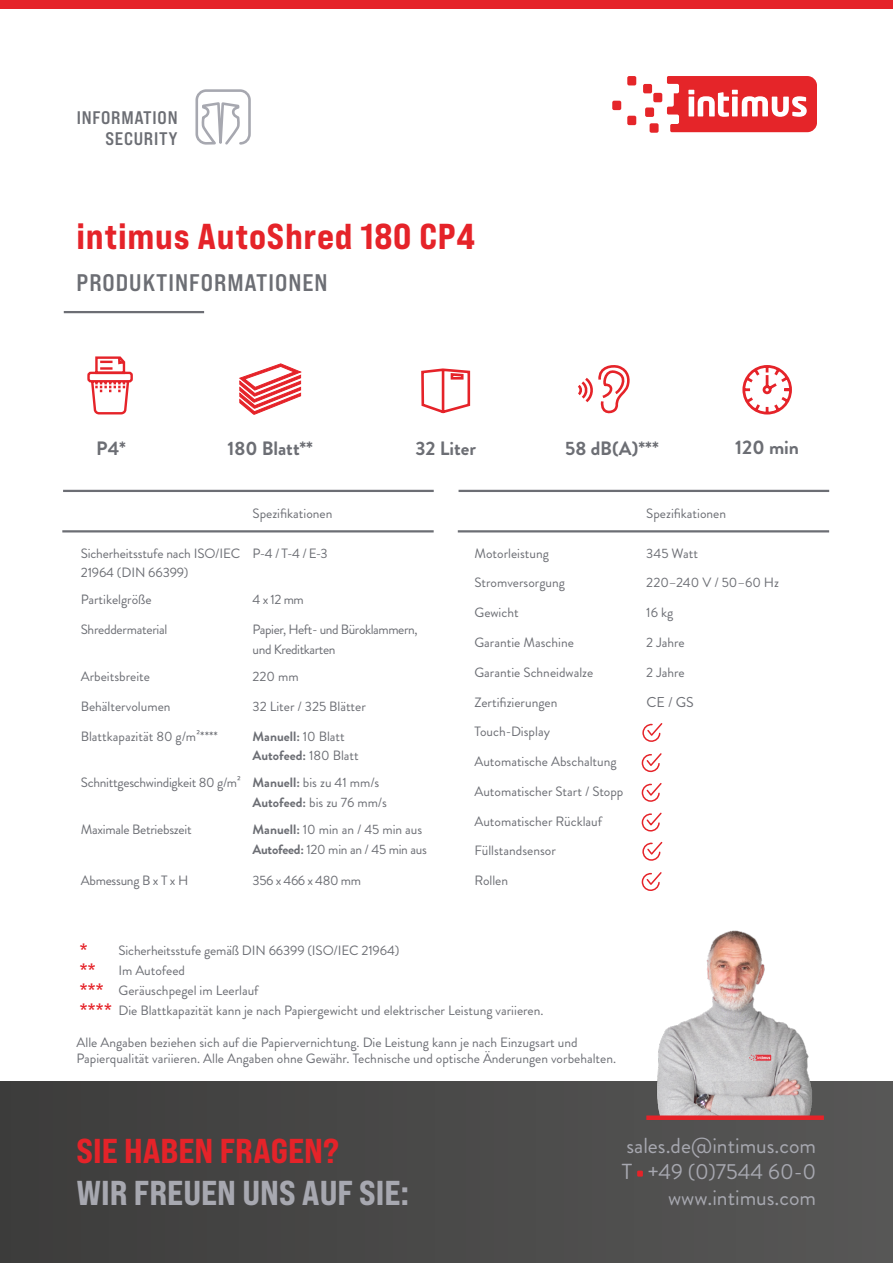
<style>
.page{position:relative;width:893px;height:1263px;background:#fff}
.page>*{position:absolute;margin:0;border:0;box-sizing:border-box;transform-origin:0 0}
.t1{font:36px "Bebas Neue Pro Exp Eb";letter-spacing:.02em;color:#e52329}
.t2{font:34.5px "Bebas Neue Pro Exp Eb";color:#a7a8b0}
.t3{font:34.5px "Bebas Neue Pro Exp Eb";color:#e52329}
.t4{font:24px "Bebas Neue Pro Exp Bd";letter-spacing:.04em;color:#6c6e74}
.t5{font:21.75px/26.1px "Brandon Grotesque";color:#a7a8b0;text-align:right}
.t6{font:700 19.65px "Brandon Grotesque";color:#6c6e74}
.t7{font:700 19.35px "Brandon Grotesque";color:#6c6e74}
.t8{font:18.15px/20.9px "Bebas Neue Pro Exp Bd";letter-spacing:.04em;color:#6c6e74;text-align:right}
.t9{font:16.5px "Bebas Neue Pro Exp Eb";color:#e52329}
.t10{font:14.25px "Brandon Grotesque";color:#6c6e74}
.t11{font:13.5px/19.8px "Brandon Grotesque";color:#6c6e74}
.t12{font:13.5px/19.5px "Brandon Grotesque";letter-spacing:-.02em;color:#6c6e74}
.t13{font:13.5px/19.5px "Brandon Grotesque";letter-spacing:-.03em;color:#6c6e74}
.t14{font:700 13.5px/19.5px "Brandon Grotesque";color:#6c6e74}
.s1{font-weight:400}
.s2{font-weight:700}
.s3{font-family:"Bebas Neue Pro Exp Eb";font-size:16.5px;color:#e52329}
</style>
<div class="page">
<div style="left:0;top:1082px;width:893px;height:181px;background:linear-gradient(to right,#3c3c3b,#575756)"></div>
<img style="left:616px;top:930px;width:259px;height:188px">
<div style="left:646px;top:1115px;width:178px;height:5px;background:#e52329"></div>
<hr style="left:63px;top:490px;width:371px;height:2px;background:#6c6e74">
<hr style="left:62px;top:530px;width:372px;height:2px;background:#6c6e74">
<svg style="left:641px;top:812px;width:21px;height:20px"></svg>
<svg style="left:641px;top:783px;width:21px;height:19px"></svg>
<svg style="left:641px;top:753px;width:21px;height:19px"></svg>
<svg style="left:642px;top:841px;width:21px;height:20px"></svg>
<svg style="left:641px;top:872px;width:21px;height:19px"></svg>
<svg style="left:642px;top:723px;width:21px;height:19px"></svg>
<hr style="left:459px;top:490px;width:370px;height:2px;background:#6c6e74">
<hr style="left:458px;top:530px;width:371px;height:2px;background:#6c6e74">
<hr style="left:64px;top:311px;width:140px;height:2px;background:#6c6e74">
<div style="left:627px;top:76px;width:9px;height:9px;background:#e52529;border-radius:2px"></div>
<div style="left:627px;top:116px;width:9px;height:9px;background:#e52529;border-radius:2px"></div>
<div style="left:612px;top:101px;width:9px;height:9px;background:#e52529;border-radius:2px"></div>
<div style="left:645px;top:107px;width:9px;height:10px;background:#e52529;border-radius:2px"></div>
<div style="left:650px;top:123px;width:9px;height:10px;background:#e52529;border-radius:2px"></div>
<div style="left:653px;top:93px;width:9px;height:9px;background:#e52529;border-radius:2px"></div>
<div style="left:643px;top:84px;width:9px;height:9px;background:#e52529;border-radius:2px"></div>
<svg style="left:667px;top:76px;width:150px;height:56px"></svg>
<svg style="left:195px;top:89px;width:56px;height:56px"></svg>
<div style="left:0;top:0;width:893px;height:8px;background:#e52329"></div>
<svg style="left:578px;top:365px;width:52px;height:49px"></svg>
<svg style="left:239px;top:364px;width:62px;height:50px"></svg>
<svg style="left:87px;top:356px;width:46px;height:59px"></svg>
<svg style="left:421px;top:368px;width:50px;height:46px"></svg>
<svg style="left:742px;top:365px;width:50px;height:50px"></svg>
<svg style="left:637px;top:1170px;width:6px;height:6px"></svg>
<h3 class="t8" style="left:77px;top:107px;width:102px">INFORMATION<br>SECURITY</h3>
<h1 class="t1" style="left:77px;top:214px;width:400px">intimus AutoShred 180 CP4</h1>
<h3 class="t4" style="left:77px;top:268px;width:252px">PRODUKTINFORMATIONEN</h3>
<h3 class="t7" style="left:96px;top:434px;width:31px">P4*</h3>
<h3 class="t7" style="left:227px;top:434px;width:87px">180 Blatt**</h3>
<h3 class="t7" style="left:415px;top:434px;width:62px">32 Liter</h3>
<h3 class="t7" style="left:565px;top:434px;width:95px">58 dB(A)***</h3>
<h3 class="t6" style="left:735px;top:434px;width:65px">120 min</h3>
<p class="t11" style="left:253px;top:503px;width:81px">Spezifikationen</p>
<p class="t11" style="left:81px;top:543px;width:161px">Sicherheitsstufe nach ISO/IEC<br>21964 (DIN 66399)</p>
<p class="t11" style="left:253px;top:543px;width:77px">P-4 / T-4 / E-3</p>
<p class="t11" style="left:81px;top:590px;width:72px">Partikelgröße</p>
<p class="t11" style="left:253px;top:590px;width:53px">4 x 12 mm</p>
<p class="t12" style="left:81px;top:620px;width:88px">Shreddermaterial</p>
<p class="t13" style="left:253px;top:620px;width:166px">Papier, Heft- und Büroklammern, und Kreditkarten</p>
<p class="t11" style="left:81px;top:667px;width:71px">Arbeitsbreite</p>
<p class="t11" style="left:253px;top:667px;width:48px">220 mm</p>
<p class="t11" style="left:81px;top:696px;width:91px">Behältervolumen</p>
<p class="t11" style="left:253px;top:696px;width:115px">32 Liter / 325 Blätter</p>
<p class="t11" style="left:81px;top:726px;width:139px">Blattkapazität 80 g/m²****</p>
<p class="t14" style="left:253px;top:726px;width:108px">Manuell: <span class="s1">10 Blatt<br></span>Autofeed: <span class="s1">180 Blatt</span></p>
<p class="t12" style="left:253px;top:773px;width:136px;text-indent:-172px">Schnittgeschwindigkeit 80 g/m² <span class="s2">Manuell:</span> bis zu 41 mm/s<br><span class="s2">Autofeed:</span> bis zu 76 mm/s</p>
<p class="t12" style="left:81px;top:820px;width:112px">Maximale Betriebszeit</p>
<p class="t12" style="left:253px;top:820px;width:176px"><span class="s2">Manuell:</span> 10 min an / 45 min aus<br><span class="s2">Autofeed:</span> 120 min an / 45 min aus</p>
<p class="t12" style="left:81px;top:871px;width:109px">Abmessung B x T x H</p>
<p class="t13" style="left:253px;top:871px;width:110px">356 x 466 x 480 mm</p>
<p class="t11" style="left:646px;top:503px;width:81px">Spezifikationen</p>
<p class="t11" style="left:474px;top:543px;width:76px">Motorleistung</p>
<p class="t11" style="left:646px;top:543px;width:53px">345 Watt</p>
<p class="t11" style="left:474px;top:573px;width:92px">Stromversorgung</p>
<p class="t11" style="left:646px;top:573px;width:134px">220–240 V / 50–60 Hz</p>
<p class="t11" style="left:474px;top:603px;width:46px">Gewicht</p>
<p class="t11" style="left:646px;top:603px;width:28px">16 kg</p>
<p class="t11" style="left:474px;top:633px;width:101px">Garantie Maschine</p>
<p class="t11" style="left:646px;top:633px;width:40px">2 Jahre</p>
<p class="t11" style="left:474px;top:662px;width:120px">Garantie Schneidwalze</p>
<p class="t11" style="left:646px;top:662px;width:40px">2 Jahre</p>
<p class="t11" style="left:474px;top:692px;width:84px">Zertifizierungen</p>
<p class="t10" style="left:646px;top:692px;width:49px">CE / GS</p>
<p class="t11" style="left:474px;top:722px;width:77px">Touch-Display</p>
<p class="t11" style="left:474px;top:752px;width:144px">Automatische Abschaltung</p>
<p class="t11" style="left:474px;top:781px;width:150px">Automatischer Start / Stopp</p>
<p class="t11" style="left:474px;top:811px;width:129px">Automatischer Rücklauf</p>
<p class="t11" style="left:474px;top:841px;width:83px">Füllstandsensor</p>
<p class="t11" style="left:474px;top:871px;width:35px">Rollen</p>
<p class="t11" style="left:80px;top:941px;width:321px"><span class="s3">*</span> Sicherheitsstufe gemäß DIN 66399 (ISO/IEC 21964)</p>
<p class="t9" style="left:80px;top:959px;width:17px">**</p>
<p class="t11" style="left:80px;top:961px;width:465px;text-indent:39px">Im Autofeed<br><span class="s3">***</span> Geräuschpegel im Leerlauf<br><span class="s3">****</span> Die Blattkapazität kann je nach Papiergewicht und elektrischer Leistung variieren.</p>
<p class="t11" style="left:77px;top:1034px;width:541px;line-height:16.2px">Alle Angaben beziehen sich auf die Papiervernichtung. Die Leistung kann je nach Einzugsart und<br>Papierqualität variieren. Alle Angaben ohne Gewähr. Technische und optische Änderungen vorbehalten.</p>
<h2 class="t3" style="left:76px;top:1129px;width:264px">SIE HABEN FRAGEN?</h2>
<h2 class="t2" style="left:76px;top:1171px;width:334px">WIR FREUEN UNS AUF SIE:</h2>
<h3 class="t5" style="left:622px;top:1132px;width:196px">sales.de@intimus.com<br>T +49 (0)7544 60-0 www.intimus.com</h3>
</div>
